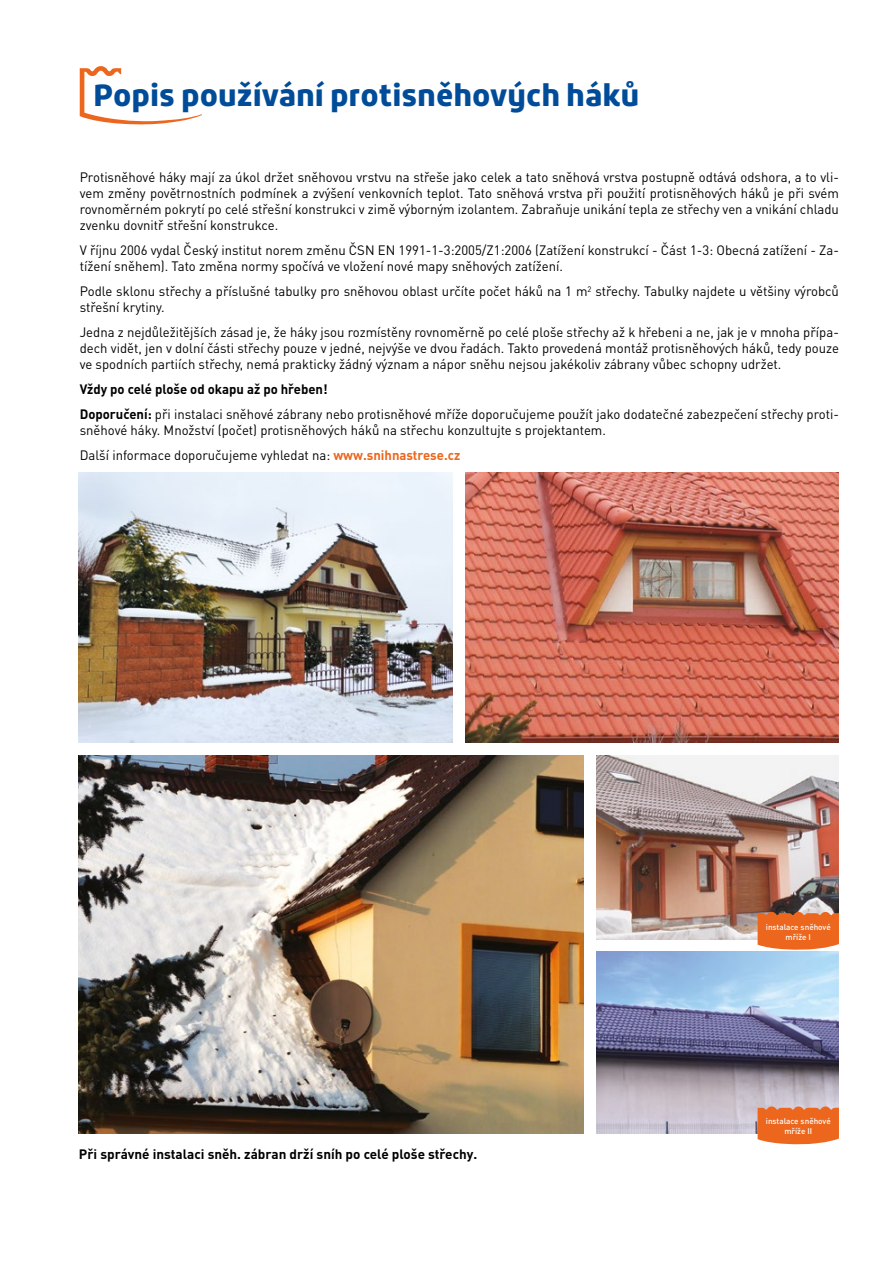
<style>
.page{position:relative;width:893px;height:1263px;background:#fff}
.page>*{position:absolute;margin:0;border:0;box-sizing:border-box;transform-origin:0 0}
.t1{font:900 30px "Roihu";color:#004c99}
.t2{font:13.5px/16.2px "DIN Pro";color:#000}
.t3{font:700 13.5px "DIN Pro";color:#000}
.t4{font:500 8.1px/9.8px "DIN Pro";color:#fff;text-align:center}
.s1{font-weight:700}
.s2{font-weight:700;color:#ec671d}
</style>
<div class="page">
<svg style="left:80px;top:66px;width:122px;height:59px"></svg>
<img style="left:79px;top:472px;width:374px;height:270px">
<img style="left:465px;top:472px;width:374px;height:270px">
<img style="left:79px;top:755px;width:505px;height:378px">
<img style="left:597px;top:952px;width:242px;height:181px">
<svg style="left:758px;top:1106px;width:81px;height:39px;background:#eb7533"></svg>
<img style="left:597px;top:755px;width:242px;height:184px">
<svg style="left:758px;top:912px;width:81px;height:38px;background:#e96f2c"></svg>
<h1 class="t1" style="left:94px;top:79px;width:548px">Popis používání protisněhových háků</h1>
<p class="t2" style="left:80px;top:168px;width:761px;text-align:justify">Protisněhové háky mají za úkol držet sněhovou vrstvu na střeše jako celek a tato sněhová vrstva postupně odtává odshora, a to vli&shy;vem změny povětrnostních podmínek a zvýšení venkovních teplot. Tato sněhová vrstva při použití protisněhových háků je při svém rovnoměrném pokrytí po celé střešní konstrukci v zimě výborným izolantem. Zabraňuje unikání tepla ze střechy ven a vnikání chladu zvenku dovnitř střešní konstrukce.</p>
<p class="t2" style="left:80px;top:242px;width:761px">V říjnu 2006 vydal Český institut norem změnu ČSN EN 1991-1-3:2005/Z1:2006 (Zatížení konstrukcí - Část 1-3: Obecná zatížení - Za&shy;tížení sněhem). Tato změna normy spočívá ve vložení nové mapy sněhových zatížení.</p>
<p class="t2" style="left:80px;top:282px;width:761px">Podle sklonu střechy a příslušné tabulky pro sněhovou oblast určíte počet háků na 1 m<sup>2</sup> střechy. Tabulky najdete u většiny výrobců střešní krytiny.</p>
<p class="t2" style="left:80px;top:323px;width:761px;text-align:justify">Jedna z nejdůležitějších zásad je, že háky jsou rozmístěny rovnoměrně po celé ploše střechy až k hřebeni a ne, jak je v mnoha přípa&shy;dech vidět, jen v dolní části střechy pouze v jedné, nejvýše ve dvou řadách. Takto provedená montáž protisněhových háků, tedy pouze ve spodních partiích střechy, nemá prakticky žádný význam a nápor sněhu nejsou jakékoliv zábrany vůbec schopny udržet.</p>
<p class="t2" style="left:80px;top:376px;width:761px;line-height:24.8px"><span class="s1">Vždy po celé ploše od okapu až po hřeben!<br>Doporučení:</span> při instalaci sněhové zábrany nebo protisněhové mříže doporučujeme použít jako dodatečné zabezpečení střechy proti-</p>
<p class="t2" style="left:80px;top:417px;width:528px;line-height:24.8px">sněhové háky. Množství (počet) protisněhových háků na střechu konzultujte s projektantem.<br>Další informace doporučujeme vyhledat na: <span class="s2">www.snihnastrese.cz</span></p>
<p class="t4" style="left:766px;top:922px;width:66px">instalace sněhové mříže I</p>
<p class="t3" style="left:79px;top:1145px;width:400px">Při správné instalaci sněh. zábran drží sníh po celé ploše střechy.</p>
<p class="t4" style="left:766px;top:1116px;width:66px">instalace sněhové mříže II</p>
</div>
